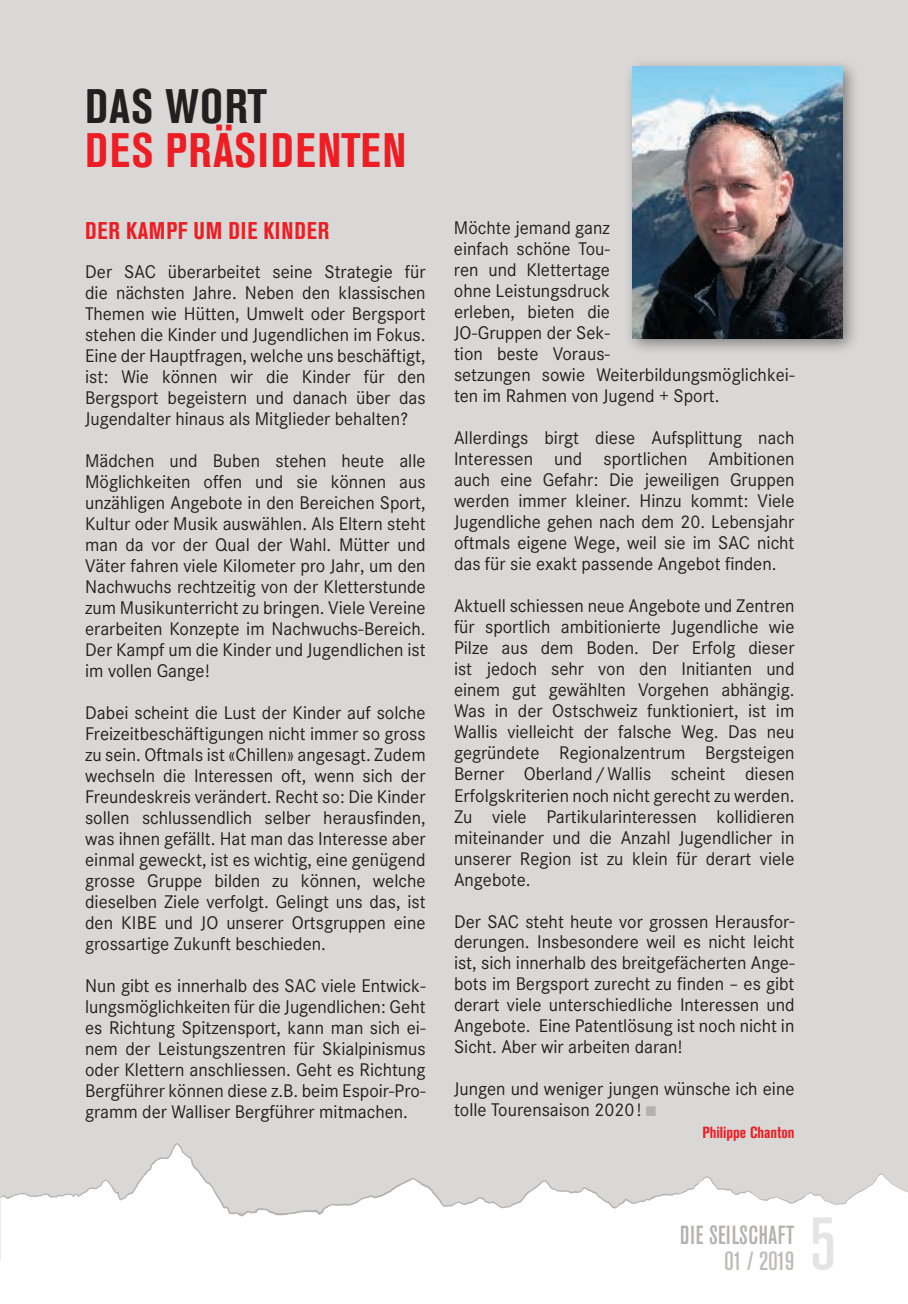
<style>
.page{position:relative;width:908px;height:1304px;background:#fff}
.page>*{position:absolute;margin:0;border:0;box-sizing:border-box;transform-origin:0 0}
.t1{font:500 74px "Akzidenz Grot Con BQ";color:#e4e4e4}
.t2{font:700 48px "Akzidenz Grot Con BQ";letter-spacing:.035em;color:#ee1d23}
.t3{font:700 48px "Akzidenz Grot Con BQ";letter-spacing:.02em;color:#231f20}
.t4{font:500 26px "Akzidenz Grot Con BQ";letter-spacing:.02em;color:#b4b2ae}
.t5{font:500 26px "Akzidenz Grot Con BQ";letter-spacing:-.03em;color:#bdbbb8}
.t6{font:700 24px "Akzidenz Grot Con BQ";letter-spacing:.04em;color:#ee1d23}
.t7{font:18px/21px "Corporate SBQ";color:#231f20;text-align:justify}
.t8{font:700 16px "Akzidenz Grot Con BQ";color:#ee1d23}
.s1{color:#b4b2ae}
</style>
<div class="page">
<div style="left:0;top:0;width:907px;height:1260px;background:#d9d8d6"></div>
<div style="left:1px;top:1216px;width:906px;height:44px;background:#fff"></div>
<svg style="left:0;top:1143px;width:907px;height:73px"></svg>
<svg style="left:780px;top:1198px;width:4px;height:3px"></svg>
<svg style="left:820px;top:1196px;width:4px;height:4px"></svg>
<svg style="left:566px;top:1191px;width:5px;height:3px"></svg>
<svg style="left:698px;top:1178px;width:7px;height:4px"></svg>
<svg style="left:885px;top:1179px;width:11px;height:9px"></svg>
<svg style="left:867px;top:1184px;width:4px;height:3px"></svg>
<svg style="left:842px;top:1193px;width:14px;height:11px"></svg>
<svg style="left:547px;top:1181px;width:5px;height:9px"></svg>
<div style="left:623px;top:58px;width:236px;height:298px;background:#231f20;opacity:.5"></div>
<img style="left:632px;top:67px;width:209px;height:271px">
<h2 class="t3" style="left:85px;top:79px;width:183px">DAS WORT</h2>
<h2 class="t2" style="left:85px;top:123px;width:323px">DES PRÄSIDENTEN</h2>
<h3 class="t6" style="left:85px;top:217px;width:245px">DER KAMPF UM DIE KINDER</h3>
<p class="t7" style="left:85px;top:261px;width:342px">Der SAC überarbeitet seine Strategie für die nächsten Jahre. Neben den klassischen Themen wie Hütten, Umwelt oder Bergsport stehen die Kinder und Jugendlichen im Fokus.<br>Eine der Hauptfragen, welche uns beschäftigt, ist: Wie können wir die Kinder für den Bergsport begeistern und danach über das Jugendalter hinaus als Mitglieder behalten?</p>
<p class="t7" style="left:85px;top:450px;width:342px">Mädchen und Buben stehen heute alle Möglichkeiten offen und sie können aus unzähligen Angebote in den Bereichen Sport, Kultur oder Musik auswählen. Als Eltern steht man da vor der Qual der Wahl. Mütter und Väter fahren viele Kilometer pro Jahr, um den Nachwuchs rechtzeitig von der Kletterstunde zum Musikunterricht zu bringen. Viele Vereine erarbeiten Konzepte im Nachwuchs-Bereich.<br>Der Kampf um die Kinder und Jugendlichen ist im vollen Gange!</p>
<p class="t7" style="left:85px;top:702px;width:342px">Dabei scheint die Lust der Kinder auf solche Freizeitbeschäftigungen nicht immer so gross zu sein. Oftmals ist «Chillen» angesagt. Zudem wechseln die Interessen oft, wenn sich der Freundeskreis verändert. Recht so: Die Kinder sollen schlussendlich selber herausfinden, was ihnen gefällt. Hat man das Interesse aber einmal geweckt, ist es wichtig, eine genügend grosse Gruppe bilden zu können, welche dieselben Ziele verfolgt. Gelingt uns das, ist den KIBE und JO unserer Ortsgruppen eine grossartige Zukunft beschieden.</p>
<p class="t7" style="left:85px;top:975px;width:342px">Nun gibt es innerhalb des SAC viele Entwick&shy;lungsmöglichkeiten für die Jugendlichen: Geht es Richtung Spitzensport, kann man sich ei&shy;nem der Leistungszentren für Skialpinismus oder Klettern anschliessen. Geht es Richtung Bergführer können diese z.B. beim Espoir-Pro&shy;gramm der Walliser Bergführer mitmachen.</p>
<p class="t7" style="left:454px;top:218px;width:342px;text-align:left">Möchte jemand ganz<br>einfach schöne Tou-<br>ren und Klettertage<br>ohne Leistungsdruck<br>erleben, bieten die<br>JO-Gruppen der Sek-<br>tion beste Voraus-<br>setzungen sowie Weiterbildungsmöglichkei&shy;ten im Rahmen von Jugend + Sport.</p>
<p class="t7" style="left:454px;top:428px;width:342px">Allerdings birgt diese Aufsplittung nach Interessen und sportlichen Ambitionen auch eine Gefahr: Die jeweiligen Gruppen werden immer kleiner. Hinzu kommt: Viele Jugendliche gehen nach dem 20. Lebensjahr oftmals eigene Wege, weil sie im SAC nicht das für sie exakt passende Angebot finden.</p>
<p class="t7" style="left:454px;top:596px;width:342px">Aktuell schiessen neue Angebote und Zentren für sportlich ambitionierte Jugendliche wie Pilze aus dem Boden. Der Erfolg dieser ist jedoch sehr von den Initianten und einem gut gewählten Vorgehen abhängig.<br>Was in der Ostschweiz funktioniert, ist im Wallis vielleicht der falsche Weg. Das neu gegründete Regionalzentrum Bergsteigen Berner Oberland/Wallis scheint diesen Erfolgskriterien noch nicht gerecht zu werden.<br>Zu viele Partikularinteressen kollidieren miteinander und die Anzahl Jugendlicher in unserer Region ist zu klein für derart viele Angebote.</p>
<p class="t7" style="left:454px;top:911px;width:342px">Der SAC steht heute vor grossen Herausfor&shy;derungen. Insbesondere weil es nicht leicht ist, sich innerhalb des breitgefächerten Ange&shy;bots im Bergsport zurecht zu finden – es gibt derart viele unterschiedliche Interessen und Angebote. Eine Patentlösung ist noch nicht in Sicht. Aber wir arbeiten daran!</p>
<p class="t7" style="left:454px;top:1079px;width:342px">Jungen und weniger jungen wünsche ich eine tolle Tourensaison 2020! <span class="s1">■</span></p>
<p class="t8" style="left:702px;top:1124px;width:94px">Philippe Chanton</p>
<h3 class="t4" style="left:680px;top:1220px;width:116px">DIE SEILSCHAFT</h3>
<h3 class="t5" style="left:724px;top:1246px;width:71px">01 / 2019</h3>
<h1 class="t1" style="left:809px;top:1202px;width:28px">5</h1>
</div>
